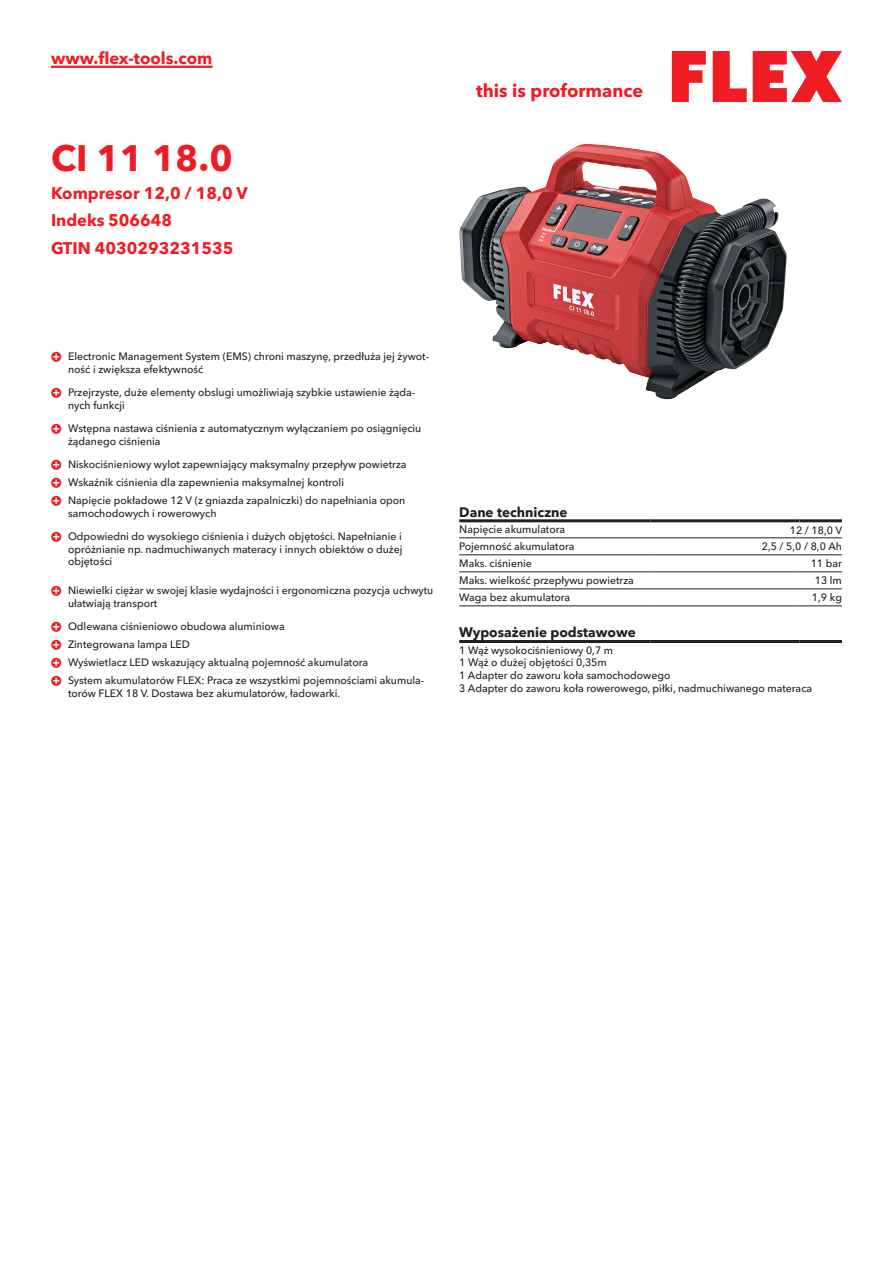
<style>
.page{position:relative;width:893px;height:1263px;background:#fff}
.page>*{position:absolute;margin:0;border:0;box-sizing:border-box;transform-origin:0 0}
.CB_AF_Product-name{font:700 36px "Avenir Next W1 G";color:#ee1d23}
.t1{font:700 18px "Avenir Next W1 G";color:#ee1d23}
.CB_AF_Product-short{font:700 16.5px "Avenir Next W1 G";color:#ee1d23}
.CB_AF_Order-number{font:700 16.5px "Avenir Next W1 G";color:#ee1d23}
.CB_AF_Table-headline{font:700 13.5px "Avenir Next W1 G";color:#231f20}
.CB_AF_Table-specific{font:500 10.5px/12.6px "Avenir Next W1 G";color:#231f20}
</style>
<div class="page">
<svg style="left:672px;top:51px;width:34px;height:51px"></svg>
<svg style="left:713px;top:51px;width:34px;height:51px"></svg>
<svg style="left:753px;top:51px;width:89px;height:51px"></svg>
<hr style="left:51px;top:66px;width:162px;height:2px;background:#ee1d23">
<img style="left:459px;top:144px;width:328px;height:255px">
<hr style="left:459px;top:538px;width:192px;height:1px;background:#231f20">
<hr style="left:651px;top:538px;width:148px;height:1px;background:#231f20">
<hr style="left:799px;top:538px;width:43px;height:1px;background:#231f20">
<hr style="left:459px;top:555px;width:192px;height:1px;background:#231f20">
<hr style="left:651px;top:555px;width:148px;height:1px;background:#231f20">
<hr style="left:799px;top:555px;width:43px;height:1px;background:#231f20">
<hr style="left:459px;top:572px;width:192px;height:1px;background:#231f20">
<hr style="left:651px;top:572px;width:148px;height:1px;background:#231f20">
<hr style="left:799px;top:572px;width:43px;height:1px;background:#231f20">
<hr style="left:459px;top:589px;width:192px;height:1px;background:#231f20">
<hr style="left:651px;top:589px;width:148px;height:1px;background:#231f20">
<hr style="left:799px;top:589px;width:43px;height:1px;background:#231f20">
<hr style="left:459px;top:606px;width:192px;height:1px;background:#231f20">
<hr style="left:651px;top:606px;width:148px;height:1px;background:#231f20">
<hr style="left:799px;top:606px;width:43px;height:1px;background:#231f20">
<hr style="left:459px;top:519px;width:192px;height:3px;background:#231f20">
<hr style="left:651px;top:519px;width:148px;height:3px;background:#231f20">
<hr style="left:799px;top:519px;width:43px;height:3px;background:#231f20">
<hr style="left:459px;top:640px;width:192px;height:3px;background:#231f20">
<hr style="left:651px;top:640px;width:148px;height:3px;background:#231f20">
<hr style="left:799px;top:640px;width:43px;height:3px;background:#231f20">
<h3 class="CB_AF_Product-short" style="left:51px;top:45px;width:163px">www.flex-tools.com</h3>
<p class="CB_AF_Product-name" style="left:51px;top:130px;width:183px">CI 11 18.0</p>
<p class="CB_AF_Product-short" style="left:51px;top:180px;width:198px">Kompresor 12,0 / 18,0 V</p>
<p class="CB_AF_Order-number" style="left:51px;top:207px;width:123px">Indeks 506648</p>
<p class="CB_AF_Order-number" style="left:51px;top:235px;width:184px">GTIN 4030293231535</p>
<h2 class="t1" style="left:476px;top:77px;width:169px">this is proformance</h2>
<p class="CB_AF_Table-specific" style="left:68px;top:349px;width:363px">Electronic Management System (EMS) chroni maszynę, przedłuża jej żywot&shy;ność i zwiększa efektywność</p>
<p class="CB_AF_Table-specific" style="left:68px;top:385px;width:349px">Przejrzyste, duże elementy obslugi umożliwiają szybkie ustawienie żąda&shy;nych funkcji</p>
<p class="CB_AF_Table-specific" style="left:68px;top:421px;width:355px">Wstępna nastawa ciśnienia z automatycznym wyłączaniem po osiągnięciu żądanego ciśnienia</p>
<p class="CB_AF_Table-specific" style="left:68px;top:457px;width:340px">Niskociśnieniowy wylot zapewniający maksymalny przepływ powietrza</p>
<p class="CB_AF_Table-specific" style="left:68px;top:475px;width:278px">Wskaźnik ciśnienia dla zapewnienia maksymalnej kontroli</p>
<p class="CB_AF_Table-specific" style="left:68px;top:493px;width:339px">Napięcie pokładowe 12 V (z gniazda zapalniczki) do napełniania opon samochodowych i rowerowych</p>
<p class="CB_AF_Table-specific" style="left:68px;top:529px;width:336px;text-align:justify">Odpowiedni do wysokiego ciśnienia i dużych objętości. Napełnianie i opróżnianie np. nadmuchiwanych materacy i innych obiektów o dużej objętości</p>
<p class="CB_AF_Table-specific" style="left:68px;top:583px;width:367px">Niewielki ciężar w swojej klasie wydajności i ergonomiczna pozycja uchwytu ułatwiają transport</p>
<p class="CB_AF_Table-specific" style="left:68px;top:619px;width:218px">Odlewana ciśnieniowo obudowa aluminiowa</p>
<p class="CB_AF_Table-specific" style="left:68px;top:637px;width:123px">Zintegrowana lampa LED</p>
<p class="CB_AF_Table-specific" style="left:68px;top:655px;width:302px">Wyświetlacz LED wskazujący aktualną pojemność akumulatora</p>
<p class="CB_AF_Table-specific" style="left:68px;top:673px;width:358px">System akumulatorów FLEX: Praca ze wszystkimi pojemnościami akumula&shy;torów FLEX 18 V. Dostawa bez akumulatorów, ładowarki.</p>
<p class="CB_AF_Table-headline" style="left:459px;top:501px;width:110px">Dane techniczne</p>
<p class="CB_AF_Table-specific" style="left:459px;top:522px;width:107px">Napięcie akumulatora</p>
<p class="CB_AF_Table-specific" style="left:790px;top:523px;width:54px">12 / 18,0 V</p>
<p class="CB_AF_Table-specific" style="left:459px;top:539px;width:117px">Pojemność akumulatora</p>
<p class="CB_AF_Table-specific" style="left:762px;top:539px;width:82px">2,5 / 5,0 / 8,0 Ah</p>
<p class="CB_AF_Table-specific" style="left:459px;top:556px;width:74px">Maks. ciśnienie</p>
<p class="CB_AF_Table-specific" style="left:811px;top:556px;width:33px">11 bar</p>
<p class="CB_AF_Table-specific" style="left:459px;top:573px;width:176px">Maks. wielkość przepływu powietrza</p>
<p class="CB_AF_Table-specific" style="left:815px;top:573px;width:29px">13 lm</p>
<p class="CB_AF_Table-specific" style="left:459px;top:590px;width:112px">Waga bez akumulatora</p>
<p class="CB_AF_Table-specific" style="left:812px;top:590px;width:32px">1,9 kg</p>
<p class="CB_AF_Table-headline" style="left:459px;top:621px;width:178px">Wyposażenie podstawowe</p>
<p class="CB_AF_Table-specific" style="left:459px;top:643px;width:354px">1 Wąż wysokociśnieniowy 0,7 m<br>1 Wąż o dużej objętości 0,35m<br>1 Adapter do zaworu koła samochodowego<br>3 Adapter do zaworu koła rowerowego, piłki, nadmuchiwanego materaca</p>
</div>
